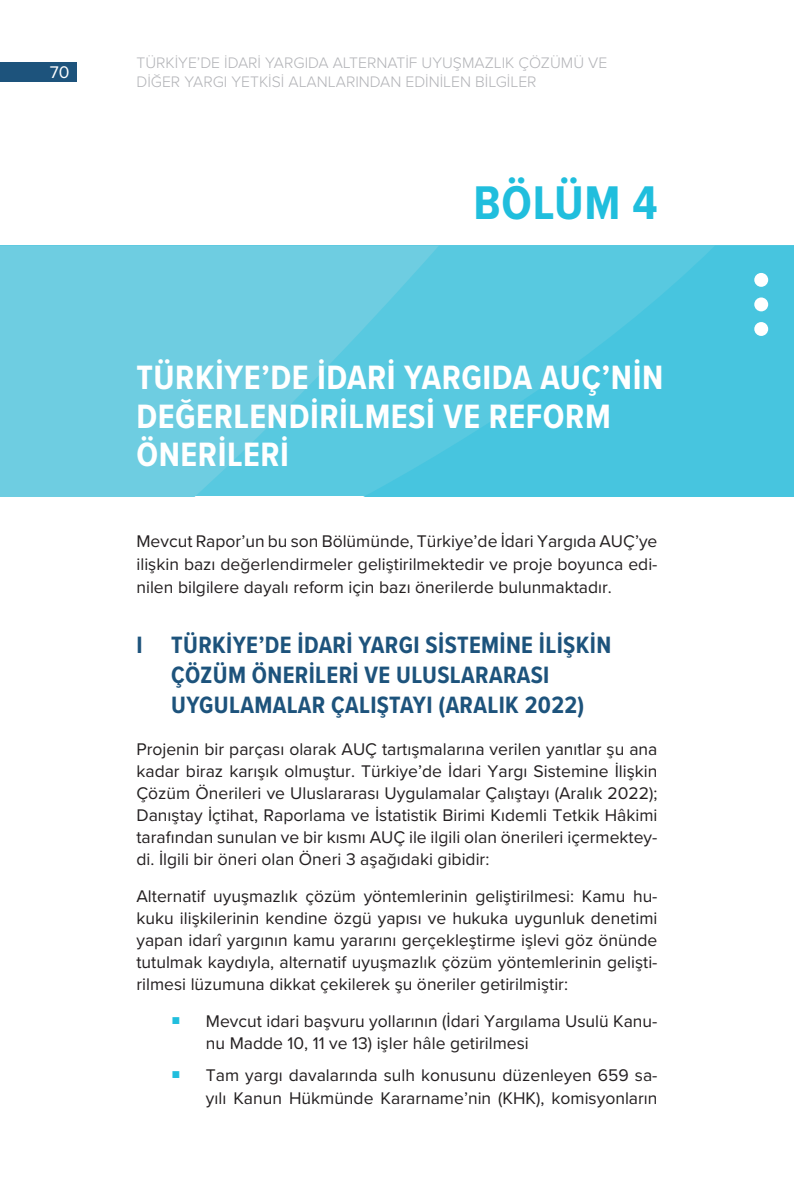
<style>
.page{position:relative;width:794px;height:1191px;background:#fff}
.page>*{position:absolute;margin:0;border:0;box-sizing:border-box;transform-origin:0 0}
.t1{font:700 49px "Proxima Nova Cond";letter-spacing:.015em;color:#20bedd}
.t2{font:700 35px/38.5px "Proxima Nova Cond";letter-spacing:.015em;color:#fff}
.t3{font:700 24.5px/29.9px "Proxima Nova Cond";letter-spacing:.015em;color:#1d537c}
.t4{font:17.5px/22.1px "Proxima Nova";color:#231f20;text-align:justify}
.t5{font:17.5px "Proxima Nova";color:#fff}
.t6{font:300 15.75px/18.9px "Proxima Nova";color:#b2b3b7}
.s1{color:#20bedd}
</style>
<div class="page">
<div style="left:0;top:62px;width:76px;height:20px;background:#1d537c"></div>
<svg style="left:0;top:246px;width:323px;height:250px;background:#6bcce0"></svg>
<svg style="left:323px;top:246px;width:471px;height:250px;background:#50c7df"></svg>
<div style="left:754px;top:273px;width:14px;height:14px;background:#fff;border-radius:50%"></div>
<div style="left:754px;top:297px;width:14px;height:14px;background:#fff;border-radius:50%"></div>
<div style="left:754px;top:322px;width:14px;height:14px;background:#fff;border-radius:50%"></div>
<p class="t5" style="left:50px;top:59px;width:21px">70</p>
<p class="t6" style="left:136px;top:53px;width:472px">TÜRKİYE’DE İDARİ YARGIDA ALTERNATİF UYUŞMAZLIK ÇÖZÜMÜ VE<br>DİĞER YARGI YETKİSİ ALANLARINDAN EDİNİLEN BİLGİLER</p>
<h1 class="t1" style="left:473px;top:166px;width:186px">BÖLÜM 4</h1>
<h2 class="t2" style="left:136px;top:358px;width:528px">TÜRKİYE’DE İDARİ YARGIDA AUÇ’NİN<br>DEĞERLENDİRİLMESİ VE REFORM<br>ÖNERİLERİ</h2>
<p class="t4" style="left:136px;top:529px;width:522px;line-height:22.9px">Mevcut Rapor’un bu son Bölümünde, Türkiye’de İdari Yargıda AUÇ’ye ilişkin bazı değerlendirmeler geliştirilmektedir ve proje boyunca edi&shy;nilen bilgilere dayalı reform için bazı önerilerde bulunmaktadır.</p>
<h3 class="t3" style="left:171px;top:629px;width:441px;text-indent:-35px">I TÜRKİYE’DE İDARİ YARGI SİSTEMİNE İLİŞKİN<br>ÇÖZÜM ÖNERİLERİ VE ULUSLARARASI<br>UYGULAMALAR ÇALIŞTAYI (ARALIK 2022)</h3>
<p class="t4" style="left:136px;top:737px;width:522px">Projenin bir parçası olarak AUÇ tartışmalarına verilen yanıtlar şu ana kadar biraz karışık olmuştur. Türkiye’de İdari Yargı Sistemine İlişkin Çözüm Önerileri ve Uluslararası Uygulamalar Çalıştayı (Aralık 2022); Danıştay İçtihat, Raporlama ve İstatistik Birimi Kıdemli Tetkik Hâkimi tarafından sunulan ve bir kısmı AUÇ ile ilgili olan önerileri içermektey&shy;di. İlgili bir öneri olan Öneri 3 aşağıdaki gibidir:</p>
<p class="t4" style="left:136px;top:884px;width:522px">Alternatif uyuşmazlık çözüm yöntemlerinin geliştirilmesi: Kamu hu&shy;kuku ilişkilerinin kendine özgü yapısı ve hukuka uygunluk denetimi yapan idarî yargının kamu yararını gerçekleştirme işlevi göz önünde tutulmak kaydıyla, alternatif uyuşmazlık çözüm yöntemlerinin gelişti&shy;rilmesi lüzumuna dikkat çekilerek şu öneriler getirilmiştir:</p>
<p class="t4" style="left:206px;top:1009px;width:453px;text-indent:-35px"><span class="s1">○</span> Mevcut idari başvuru yollarının (İdari Yargılama Usulü Kanu&shy;nu Madde 10, 11 ve 13) işler hâle getirilmesi</p>
<p class="t4" style="left:171px;top:1063px;width:488px;line-height:22.9px;text-align:right"><span class="s1">○</span> Tam yargı davalarında sulh konusunu düzenleyen 659 sa&shy;yılı Kanun Hükmünde Kararname’nin (KHK), komisyonların</p>
</div>
